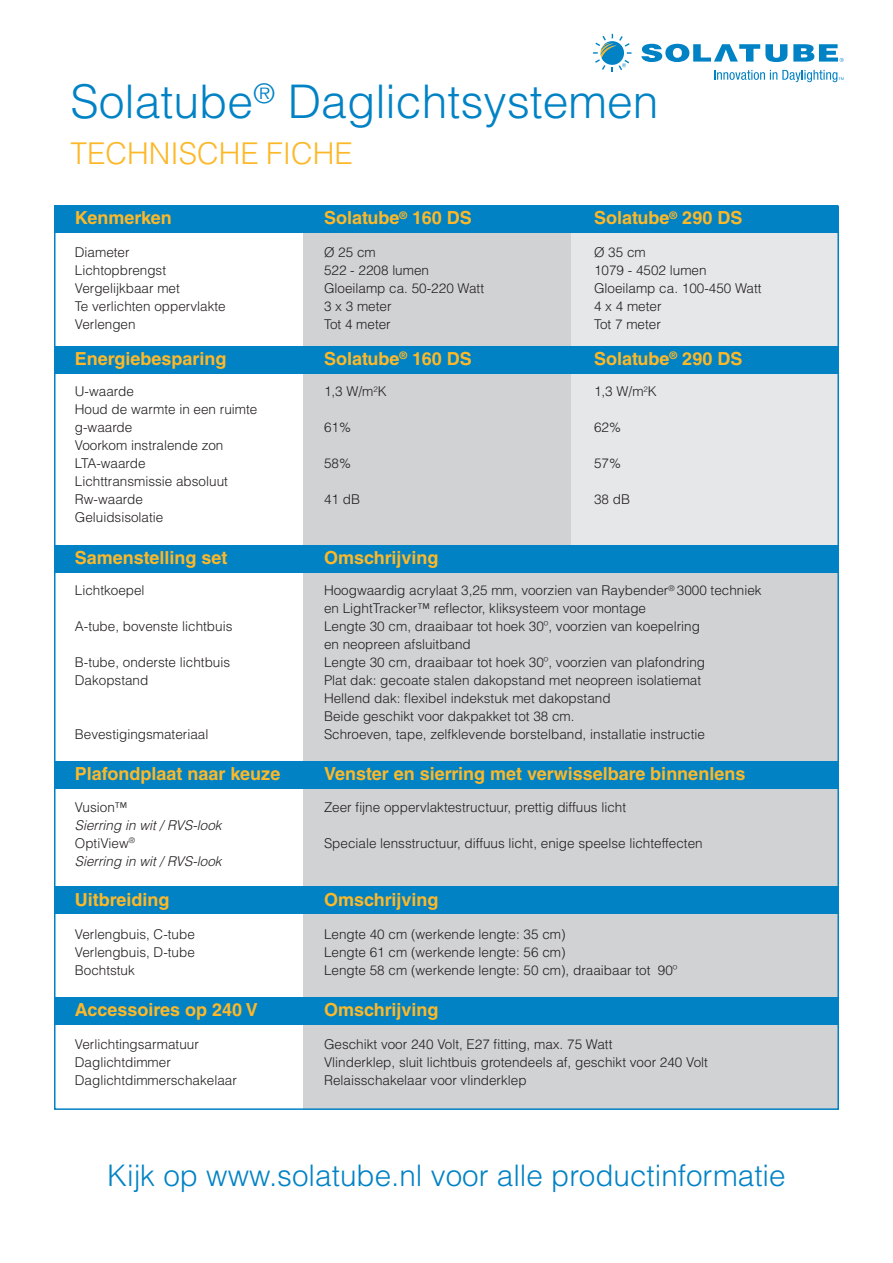
<style>
.page{position:relative;width:893px;height:1263px;background:#fff}
.page>*{position:absolute;margin:0;border:0;box-sizing:border-box;transform-origin:0 0}
.t1{font:300 46.35px "Helvetica LT Std";color:#0082c5}
.t2{font:300 30px "Helvetica LT Std";color:#fcb828}
.t3{font:300 29.7px "Helvetica LT Std";color:#0082c5}
.t4{font:700 18px "Helvetica LT Std";color:#fcb828}
.t5{font:300 13.5px/18px "Helvetica LT Std";color:#231f20}
.t6{font:italic 300 13.5px "Helvetica LT Std";color:#231f20}
</style>
<div class="page">
<div style="left:304px;top:1024px;width:535px;height:86px;background:#d1d2d4"></div>
<div style="left:304px;top:914px;width:535px;height:85px;background:#d1d2d4"></div>
<div style="left:304px;top:789px;width:535px;height:99px;background:#d1d2d4"></div>
<div style="left:304px;top:570px;width:535px;height:191px;background:#d1d2d4"></div>
<div style="left:571px;top:227px;width:268px;height:323px;background:#e6e7e9"></div>
<div style="left:304px;top:233px;width:267px;height:113px;background:#d1d2d4"></div>
<div style="left:304px;top:373px;width:267px;height:173px;background:#d1d2d4"></div>
<div style="left:54px;top:206px;width:783px;height:27px;background:#0082c5"></div>
<div style="left:54px;top:346px;width:783px;height:28px;background:#0082c5"></div>
<div style="left:54px;top:545px;width:783px;height:28px;background:#0082c5"></div>
<div style="left:54px;top:761px;width:783px;height:28px;background:#0082c5"></div>
<div style="left:54px;top:887px;width:783px;height:27px;background:#0082c5"></div>
<div style="left:54px;top:997px;width:783px;height:28px;background:#0082c5"></div>
<svg style="left:641px;top:44px;width:146px;height:18px"></svg>
<svg style="left:593px;top:34px;width:38px;height:38px"></svg>
<svg style="left:793px;top:44px;width:51px;height:18px"></svg>
<svg style="left:714px;top:70px;width:129px;height:12px"></svg>
<p class="t1" style="left:70px;top:73px;width:590px">Solatube<sup>®</sup> Daglichtsystemen</p>
<p class="t2" style="left:70px;top:134px;width:284px">TECHNISCHE FICHE</p>
<p class="t4" style="left:75px;top:207px;width:99px">Kenmerken</p>
<p class="t4" style="left:324px;top:207px;width:149px">Solatube<sup>®</sup> 160 DS</p>
<p class="t4" style="left:594px;top:207px;width:150px">Solatube<sup>®</sup> 290 DS</p>
<p class="t5" style="left:75px;top:243px;width:56px">Diameter</p>
<p class="t5" style="left:324px;top:243px;width:53px">Ø 25 cm</p>
<p class="t5" style="left:594px;top:243px;width:53px">Ø 35 cm</p>
<p class="t5" style="left:75px;top:261px;width:93px">Lichtopbrengst</p>
<p class="t5" style="left:324px;top:261px;width:107px">522 - 2208 lumen</p>
<p class="t5" style="left:594px;top:261px;width:114px">1079 - 4502 lumen</p>
<p class="t5" style="left:75px;top:279px;width:107px">Vergelijkbaar met</p>
<p class="t5" style="left:324px;top:279px;width:162px">Gloeilamp ca. 50-220 Watt</p>
<p class="t5" style="left:594px;top:279px;width:169px">Gloeilamp ca. 100-450 Watt</p>
<p class="t5" style="left:75px;top:297px;width:152px">Te verlichten oppervlakte</p>
<p class="t5" style="left:324px;top:297px;width:69px">3 x 3 meter</p>
<p class="t5" style="left:594px;top:297px;width:69px">4 x 4 meter</p>
<p class="t5" style="left:75px;top:315px;width:62px">Verlengen</p>
<p class="t5" style="left:324px;top:315px;width:68px">Tot 4 meter</p>
<p class="t5" style="left:594px;top:315px;width:68px">Tot 7 meter</p>
<p class="t4" style="left:75px;top:348px;width:153px">Energiebesparing</p>
<p class="t4" style="left:324px;top:348px;width:149px">Solatube<sup>®</sup> 160 DS</p>
<p class="t4" style="left:594px;top:348px;width:150px">Solatube<sup>®</sup> 290 DS</p>
<p class="t5" style="left:75px;top:382px;width:61px">U-waarde</p>
<p class="t5" style="left:324px;top:382px;width:64px">1,3 W/m<sup>2</sup>K</p>
<p class="t5" style="left:594px;top:382px;width:64px">1,3 W/m<sup>2</sup>K</p>
<p class="t5" style="left:75px;top:400px;width:184px">Houd de warmte in een ruimte</p>
<p class="t5" style="left:75px;top:418px;width:59px">g-waarde</p>
<p class="t5" style="left:324px;top:418px;width:29px">61%</p>
<p class="t5" style="left:594px;top:418px;width:29px">62%</p>
<p class="t5" style="left:75px;top:436px;width:150px">Voorkom instralende zon</p>
<p class="t5" style="left:75px;top:454px;width:72px">LTA-waarde</p>
<p class="t5" style="left:324px;top:454px;width:29px">58%</p>
<p class="t5" style="left:594px;top:454px;width:29px">57%</p>
<p class="t5" style="left:75px;top:472px;width:155px">Lichttransmissie absoluut</p>
<p class="t5" style="left:75px;top:490px;width:70px">Rw-waarde</p>
<p class="t5" style="left:324px;top:490px;width:38px">41 dB</p>
<p class="t5" style="left:594px;top:490px;width:38px">38 dB</p>
<p class="t5" style="left:75px;top:508px;width:90px">Geluidsisolatie</p>
<p class="t4" style="left:75px;top:547px;width:154px">Samenstelling set</p>
<p class="t4" style="left:324px;top:547px;width:116px">Omschrijving</p>
<p class="t5" style="left:75px;top:581px;width:71px">Lichtkoepel</p>
<p class="t5" style="left:324px;top:581px;width:439px">Hoogwaardig acrylaat 3,25 mm, voorzien van Raybender<sup>®</sup> 3000 techniek en LightTracker™ reflector, kliksysteem voor montage</p>
<p class="t5" style="left:75px;top:617px;width:159px">A-tube, bovenste lichtbuis</p>
<p class="t5" style="left:324px;top:617px;width:377px">Lengte 30 cm, draaibaar tot hoek 30º, voorzien van koepelring en neopreen afsluitband</p>
<p class="t5" style="left:75px;top:653px;width:157px">B-tube, onderste lichtbuis</p>
<p class="t5" style="left:324px;top:653px;width:383px">Lengte 30 cm, draaibaar tot hoek 30º, voorzien van plafondring</p>
<p class="t5" style="left:75px;top:671px;width:75px">Dakopstand</p>
<p class="t5" style="left:324px;top:671px;width:379px">Plat dak: gecoate stalen dakopstand met neopreen isolatiemat</p>
<p class="t5" style="left:324px;top:689px;width:288px">Hellend dak: flexibel indekstuk met dakopstand</p>
<p class="t5" style="left:324px;top:707px;width:252px">Beide geschikt voor dakpakket tot 38 cm.</p>
<p class="t5" style="left:75px;top:725px;width:135px">Bevestigingsmateriaal</p>
<p class="t5" style="left:324px;top:725px;width:382px">Schroeven, tape, zelfklevende borstelband, installatie instructie</p>
<p class="t4" style="left:75px;top:763px;width:207px">Plafondplaat naar keuze</p>
<p class="t4" style="left:324px;top:763px;width:423px">Venster en sierring met verwisselbare binnenlens</p>
<p class="t5" style="left:75px;top:797px;width:54px">Vusion™</p>
<p class="t5" style="left:324px;top:797px;width:304px">Zeer fijne oppervlaktestructuur, prettig diffuus licht</p>
<p class="t6" style="left:75px;top:816px;width:148px">Sierring in wit / RVS-look</p>
<p class="t5" style="left:75px;top:833px;width:62px">OptiView<sup>®</sup></p>
<p class="t5" style="left:324px;top:833px;width:380px">Speciale lensstructuur, diffuus licht, enige speelse lichteffecten</p>
<p class="t6" style="left:75px;top:852px;width:148px">Sierring in wit / RVS-look</p>
<p class="t4" style="left:75px;top:888px;width:96px">Uitbreiding</p>
<p class="t4" style="left:324px;top:888px;width:116px">Omschrijving</p>
<p class="t5" style="left:75px;top:925px;width:122px">Verlengbuis, C-tube</p>
<p class="t5" style="left:324px;top:925px;width:243px">Lengte 40 cm (werkende lengte: 35 cm)</p>
<p class="t5" style="left:75px;top:943px;width:122px">Verlengbuis, D-tube</p>
<p class="t5" style="left:324px;top:943px;width:243px">Lengte 61 cm (werkende lengte: 56 cm)</p>
<p class="t5" style="left:75px;top:961px;width:62px">Bochtstuk</p>
<p class="t5" style="left:324px;top:961px;width:355px">Lengte 58 cm (werkende lengte: 50 cm), draaibaar tot 90º</p>
<p class="t4" style="left:75px;top:999px;width:184px">Accessoires op 240 V</p>
<p class="t4" style="left:324px;top:999px;width:116px">Omschrijving</p>
<p class="t5" style="left:75px;top:1035px;width:126px">Verlichtingsarmatuur</p>
<p class="t5" style="left:324px;top:1035px;width:290px">Geschikt voor 240 Volt, E27 fitting, max. 75 Watt</p>
<p class="t5" style="left:75px;top:1053px;width:97px">Daglichtdimmer</p>
<p class="t5" style="left:324px;top:1053px;width:385px">Vlinderklep, sluit lichtbuis grotendeels af, geschikt voor 240 Volt</p>
<p class="t5" style="left:75px;top:1071px;width:164px">Daglichtdimmerschakelaar</p>
<p class="t5" style="left:324px;top:1071px;width:204px">Relaisschakelaar voor vlinderklep</p>
<p class="t3" style="left:107px;top:1157px;width:680px">Kijk op www.solatube.nl voor alle productinformatie</p>
</div>
